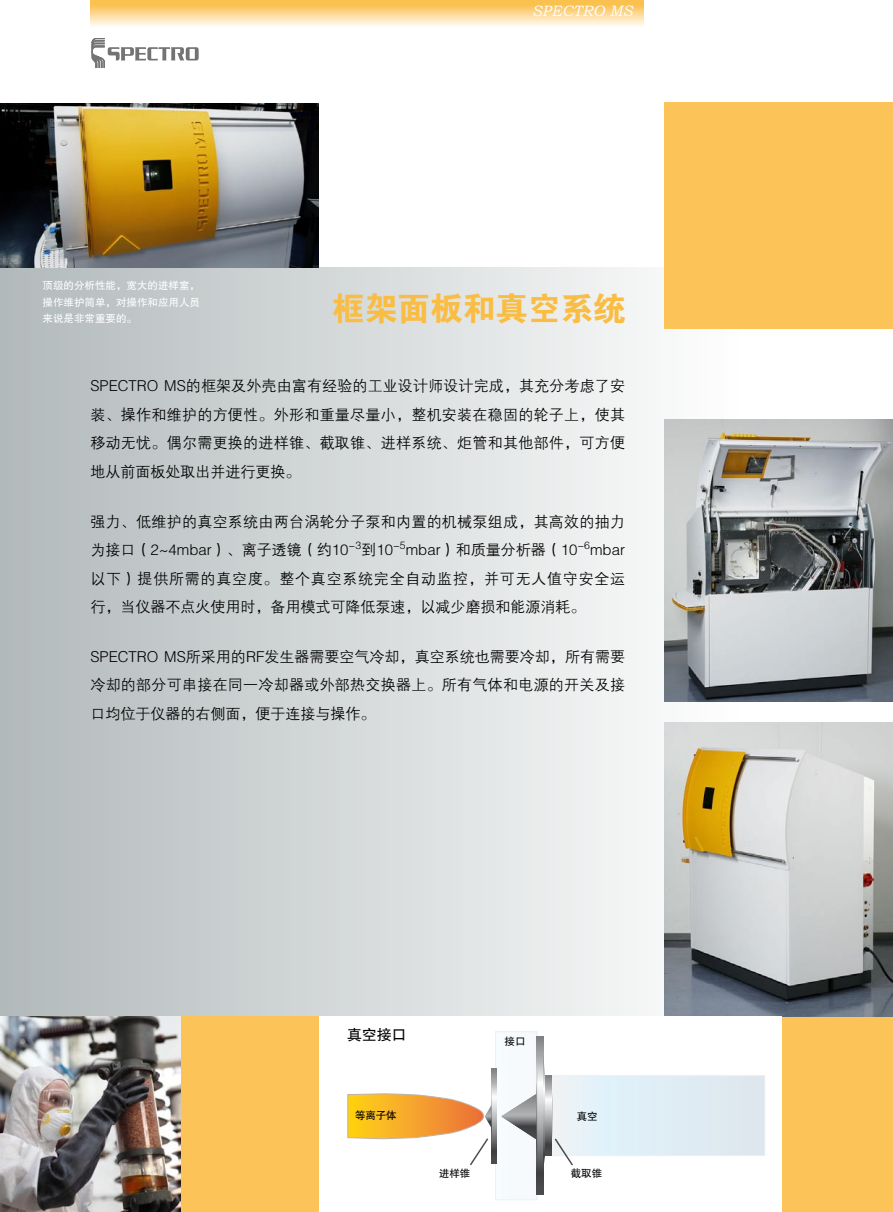
<style>
.page{position:relative;width:893px;height:1212px;background:#fff}
.page>*{position:absolute;margin:0;border:0;box-sizing:border-box;transform-origin:0 0}
.t1{font:33px "FZDHTJW GB1 0";letter-spacing:-.01em;color:#fabd43}
.t2{font:15px/28.5px "FZZDXJW GB1 0";letter-spacing:.02em;color:#000;text-align:justify}
.t3{font:italic 15px "Bookman Old Style";letter-spacing:.02em;color:#fff}
.t4{font:15px "FZHTJW GB1 0";color:#000}
.t5{font:10.5px/16.5px "FZHTJW GB1 0";color:#fff;text-align:justify}
.t6{font:10.5px "FZHTJW GB1 0";letter-spacing:-.01em;color:#000}
</style>
<div class="page">
<div style="left:0;top:268px;width:753px;height:944px;background:linear-gradient(to right,#b1b9ba,#fff)"></div>
<svg style="left:90px;top:0;width:553px;height:43px"></svg>
<div style="left:664px;top:102px;width:229px;height:227px;background:#fbc358"></div>
<div style="left:0;top:1016px;width:893px;height:196px;background:#fbc358"></div>
<img style="left:664px;top:420px;width:229px;height:282px">
<img style="left:664px;top:722px;width:229px;height:294px">
<img style="left:0;top:103px;width:319px;height:165px">
<img style="left:0;top:1016px;width:181px;height:196px">
<svg style="left:92px;top:38px;width:107px;height:30px"></svg>
<div style="left:319px;top:1016px;width:462px;height:196px;background:#fff"></div>
<div style="left:547px;top:1076px;width:218px;height:79px;background:#dfedf5"></div>
<div style="left:547px;top:1075px;width:218px;height:81px;border:1px solid #ecf1f4"></div>
<div style="left:495px;top:1032px;width:42px;height:168px;background:#f7fafd"></div>
<div style="left:495px;top:1031px;width:42px;height:169px;border:1px solid #ecf1f4"></div>
<svg style="left:537px;top:1037px;width:6px;height:158px"></svg>
<svg style="left:543px;top:1053px;width:31px;height:118px"></svg>
<svg style="left:347px;top:1069px;width:190px;height:98px"></svg>
<p class="t5" style="left:43px;top:277px;width:159px">顶级的分析性能，宽大的进样室，操作维护简单，对操作和应用人员来说是非常重要的。</p>
<p class="t3" style="left:532px;top:1px;width:102px">SPECTRO MS</p>
<h1 class="t1" style="left:332px;top:291px;width:296px">框架面板和真空系统</h1>
<p class="t2" style="left:90px;top:372px;width:536px">SPECTRO MS的框架及外壳由富有经验的工业设计师设计完成，其充分考虑了安装、操作和维护的方便性。外形和重量尽量小，整机安装在稳固的轮子上，使其移动无忧。偶尔需更换的进样锥、截取锥、进样系统、炬管和其他部件，可方便地从前面板处取出并进行更换。</p>
<p class="t2" style="left:90px;top:508px;width:536px">强力、低维护的真空系统由两台涡轮分子泵和内置的机械泵组成，其高效的抽力为接口（2~4mbar）、离子透镜（约10<sup>-3</sup>到10<sup>-5</sup>mbar）和质量分析器（10<sup>-6</sup>mbar以下）提供所需的真空度。整个真空系统完全自动监控，并可无人值守安全运行，当仪器不点火使用时，备用模式可降低泵速，以减少磨损和能源消耗。</p>
<p class="t2" style="left:90px;top:643px;width:536px">SPECTRO MS所采用的RF发生器需要空气冷却，真空系统也需要冷却，所有需要冷却的部分可串接在同一冷却器或外部热交换器上。所有气体和电源的开关及接口均位于仪器的右侧面，便于连接与操作。</p>
<p class="t4" style="left:347px;top:1027px;width:61px">真空接口</p>
<p class="t6" style="left:355px;top:1109px;width:43px">等离子体</p>
<p class="t6" style="left:505px;top:1036px;width:22px">接口</p>
<p class="t6" style="left:577px;top:1110px;width:22px">真空</p>
<p class="t6" style="left:439px;top:1167px;width:33px">进样锥</p>
<p class="t6" style="left:571px;top:1167px;width:33px">截取锥</p>
</div>
